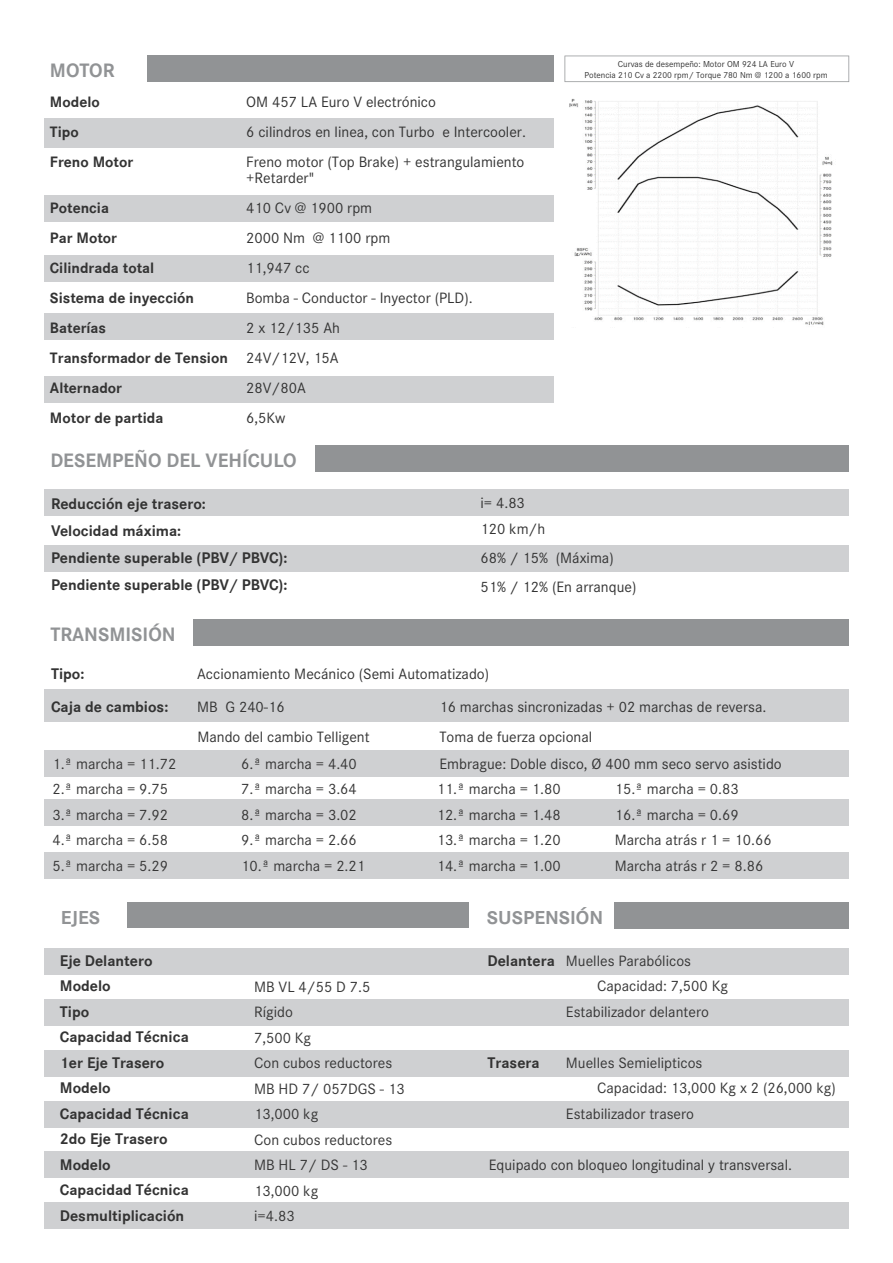
<style>
.page{position:relative;width:893px;height:1263px;background:#fff}
.page>*{position:absolute;margin:0;border:0;box-sizing:border-box;transform-origin:0 0}
.t1{font:700 19.95px "Corporate S";color:#919395}
.t2{font:700 19.35px "Corporate S";color:#919395}
.t3{font:700 15.9px/25.5px "Corporate S";color:#333}
.t4{font:15.6px/25.5px "Corporate S Pro";color:#363636}
.t5{font:15.6px/30px "Corporate S Pro";color:#333}
.t6{font:700 15.6px/30px "Corporate S";color:#333}
.t7{font:9px/10.8px "Corporate S Pro";color:#333;text-align:center}
</style>
<div class="page">
<div style="left:44px;top:489px;width:805px;height:26px;background:#cfd0d2"></div>
<div style="left:44px;top:545px;width:805px;height:26px;background:#cfd0d2"></div>
<div style="left:315px;top:445px;width:534px;height:27px;background:#919395"></div>
<div style="left:147px;top:56px;width:407px;height:26px;background:#919395"></div>
<div style="left:44px;top:118px;width:510px;height:29px;background:#cfd0d2"></div>
<div style="left:44px;top:195px;width:510px;height:27px;background:#cfd0d2"></div>
<div style="left:44px;top:255px;width:510px;height:26px;background:#cfd0d2"></div>
<div style="left:44px;top:313px;width:510px;height:27px;background:#cfd0d2"></div>
<div style="left:44px;top:376px;width:510px;height:27px;background:#cfd0d2"></div>
<div style="left:540px;top:56px;width:309px;height:260px;background:#fff"></div>
<div style="left:44px;top:690px;width:805px;height:32px;background:#cfd0d2"></div>
<div style="left:44px;top:750px;width:805px;height:26px;background:#cfd0d2"></div>
<div style="left:44px;top:799px;width:805px;height:27px;background:#cfd0d2"></div>
<div style="left:44px;top:852px;width:805px;height:27px;background:#cfd0d2"></div>
<div style="left:193px;top:619px;width:656px;height:27px;background:#919395"></div>
<div style="left:44px;top:948px;width:805px;height:26px;background:#cfd0d2"></div>
<div style="left:44px;top:999px;width:805px;height:26px;background:#cfd0d2"></div>
<div style="left:44px;top:1050px;width:805px;height:27px;background:#cfd0d2"></div>
<div style="left:44px;top:1101px;width:805px;height:27px;background:#cfd0d2"></div>
<div style="left:44px;top:1151px;width:805px;height:27px;background:#cfd0d2"></div>
<div style="left:44px;top:1202px;width:805px;height:27px;background:#cfd0d2"></div>
<div style="left:615px;top:902px;width:234px;height:26px;background:#919395"></div>
<div style="left:127px;top:902px;width:342px;height:25px;background:#919395"></div>
<svg style="left:564px;top:56px;width:285px;height:26px"></svg>
<img style="left:569px;top:98px;width:264px;height:227px">
<p class="t1" style="left:50px;top:59px;width:66px">MOTOR</p>
<p class="t6" style="left:50px;top:87px;width:85px">Modelo<br>Tipo<br>Freno Motor</p>
<p class="t6" style="left:50px;top:193px;width:179px">Potencia<br>Par Motor<br>Cilindrada total<br>Sistema de inyección<br>Baterías<br>Transformador de Tension<br>Alternador<br>Motor de partida</p>
<p class="t5" style="left:246px;top:85px;width:281px">OM 457 LA Euro V electrónico<br>6 cilindros en linea, con Turbo e Intercooler.<br>Freno motor (Top Brake) + estrangulamiento</p>
<p class="t5" style="left:246px;top:162px;width:228px">+Retarder"<br>410 Cv @ 1900 rpm<br>2000 Nm @ 1100 rpm<br>11,947 cc<br>Bomba - Conductor - Inyector (PLD).<br>2 x 12/135 Ah<br>24V/12V, 15A<br>28V/80A<br>6,5Kw</p>
<p class="t7" style="left:584px;top:58px;width:245px">Curvas de desempeño: Motor OM 924 LA Euro V<br>Potencia 210 Cv a 2200 rpm/ Torque 780 Nm @ 1200 a 1600 rpm</p>
<p class="t1" style="left:50px;top:448px;width:248px">DESEMPEÑO DEL VEHÍCULO</p>
<p class="t3" style="left:51px;top:491px;width:238px;line-height:27px">Reducción eje trasero:<br>Velocidad máxima:<br>Pendiente superable (PBV/ PBVC):<br>Pendiente superable (PBV/ PBVC):</p>
<p class="t5" style="left:480px;top:488px;width:66px;line-height:26.4px">i= 4.83<br>120 km/h</p>
<p class="t5" style="left:480px;top:542px;width:157px;line-height:28.7px">68% / 15% (Máxima)<br>51% / 12% (En arranque)</p>
<p class="t1" style="left:50px;top:623px;width:127px">TRANSMISIÓN</p>
<p class="t3" style="left:51px;top:661px;width:35px">Tipo:</p>
<p class="t5" style="left:197px;top:658px;width:294px">Accionamiento Mecánico (Semi Automatizado)</p>
<p class="t3" style="left:51px;top:694px;width:119px">Caja de cambios:</p>
<p class="t5" style="left:197px;top:690px;width:89px">MB G 240-16</p>
<p class="t5" style="left:439px;top:690px;width:329px;line-height:30.6px">16 marchas sincronizadas + 02 marchas de reversa.<br>Toma de fuerza opcional</p>
<p class="t5" style="left:439px;top:747px;width:344px">Embrague: Doble disco, Ø 400 mm seco servo asistido</p>
<p class="t5" style="left:197px;top:721px;width:174px">Mando del cambio Telligent</p>
<p class="t4" style="left:52px;top:750px;width:126px">1.ª marcha = 11.72<br>2.ª marcha = 9.75<br>3.ª marcha = 7.92<br>4.ª marcha = 6.58<br>5.ª marcha = 5.29</p>
<p class="t4" style="left:241px;top:750px;width:126px">6.ª marcha = 4.40<br>7.ª marcha = 3.64<br>8.ª marcha = 3.02<br>9.ª marcha = 2.66<br>10.ª marcha = 2.21</p>
<p class="t4" style="left:437px;top:775px;width:126px;text-align:justify">11.ª marcha = 1.80<br>12.ª marcha = 1.48<br>13.ª marcha = 1.20<br>14.ª marcha = 1.00</p>
<p class="t4" style="left:615px;top:775px;width:158px">15.ª marcha = 0.83<br>16.ª marcha = 0.69<br>Marcha atrás r 1 = 10.66<br>Marcha atrás r 2 = 8.86</p>
<p class="t2" style="left:61px;top:906px;width:41px">EJES</p>
<p class="t3" style="left:60px;top:948px;width:130px">Eje Delantero<br>Modelo<br>Tipo<br>Capacidad Técnica<br>1er Eje Trasero<br>Modelo<br>Capacidad Técnica<br>2do Eje Trasero<br>Modelo<br>Capacidad Técnica<br>Desmultiplicación</p>
<p class="t4" style="left:254px;top:973px;width:152px">MB VL 4/55 D 7.5<br>Rígido<br>7,500 Kg<br>Con cubos reductores<br>MB HD 7/ 057DGS - 13<br>13,000 kg<br>Con cubos reductores<br>MB HL 7/ DS - 13<br>13,000 kg<br>i=4.83</p>
<p class="t2" style="left:487px;top:906px;width:118px">SUSPENSIÓN</p>
<p class="t3" style="left:488px;top:948px;width:69px">Delantera</p>
<p class="t4" style="left:566px;top:947px;width:127px">Muelles Parabólicos</p>
<p class="t4" style="left:597px;top:972px;width:132px">Capacidad: 7,500 Kg</p>
<p class="t4" style="left:566px;top:998px;width:145px">Estabilizador delantero</p>
<p class="t3" style="left:488px;top:1050px;width:54px">Trasera</p>
<p class="t4" style="left:566px;top:1049px;width:138px">Muelles Semielipticos</p>
<p class="t4" style="left:597px;top:1074px;width:240px">Capacidad: 13,000 Kg x 2 (26,000 kg)</p>
<p class="t4" style="left:566px;top:1100px;width:130px">Estabilizador trasero</p>
<p class="t5" style="left:489px;top:1149px;width:305px">Equipado con bloqueo longitudinal y transversal.</p>
</div>
